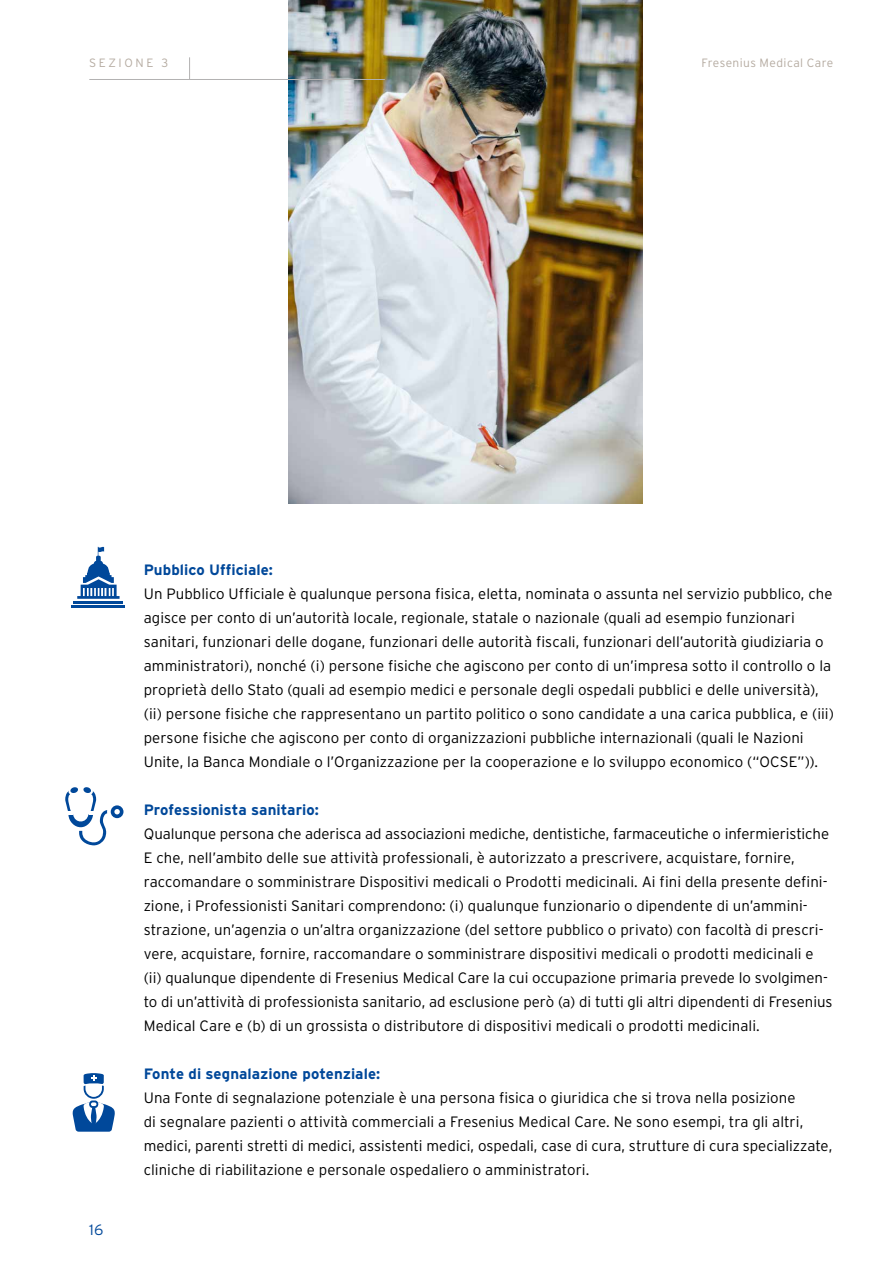
<style>
.page{position:relative;width:893px;height:1263px;background:#fff}
.page>*{position:absolute;margin:0;border:0;box-sizing:border-box;transform-origin:0 0}
.t1{font:300 15px/24px "Interstate";color:#000}
.t2{font:700 15px "Interstate";color:#00489a}
.t3{font:300 15px "Interstate";color:#00489a}
.t4{font:300 12px "Interstate";letter-spacing:.035em;color:#b5aba1}
.t5{font:300 12px "Interstate";letter-spacing:.22em;color:#b5aba1}
</style>
<div class="page">
<div style="left:111px;top:805px;width:12px;height:13px;background:#00489a;border-radius:50%"></div>
<svg style="left:65px;top:787px;width:55px;height:58px"></svg>
<svg style="left:84px;top:1075px;width:20px;height:24px"></svg>
<svg style="left:85px;top:1077px;width:17px;height:20px"></svg>
<svg style="left:83px;top:1073px;width:21px;height:21px"></svg>
<div style="left:89px;top:1100px;width:9px;height:8px;background:#00489a;border-radius:3px"></div>
<svg style="left:72px;top:1102px;width:43px;height:30px"></svg>
<hr style="left:74px;top:601px;width:49px;height:2px;background:#00489a">
<hr style="left:72px;top:605px;width:53px;height:3px;background:#00489a">
<svg style="left:77px;top:546px;width:43px;height:53px"></svg>
<img style="left:288px;top:0;width:354px;height:503px">
<hr style="left:89px;top:79px;width:296px;height:1px;background:#b3b2b2">
<svg style="left:189px;top:57px;width:1px;height:22px"></svg>
<p class="t5" style="left:89px;top:56px;width:80px">SEZIONE 3</p>
<p class="t4" style="left:702px;top:56px;width:133px">Fresenius Medical Care</p>
<p class="t3" style="left:89px;top:1222px;width:16px">16</p>
<p class="t2" style="left:144px;top:561px;width:131px">Pubblico Ufficiale:</p>
<p class="t1" style="left:144px;top:582px;width:692px">Un Pubblico Ufficiale è qualunque persona fisica, eletta, nominata o assunta nel servizio pubblico, che agisce per conto di un’autorità locale, regionale, statale o nazionale (quali ad esempio funzionari sanitari, funzionari delle dogane, funzionari delle autorità fiscali, funzionari dell’autorità giudiziaria o amministratori), nonché (i) persone fisiche che agiscono per conto di un’impresa sotto il controllo o la proprietà dello Stato (quali ad esempio medici e personale degli ospedali pubblici e delle università), (ii) persone fisiche che rappresentano un partito politico o sono candidate a una carica pubblica, e (iii) persone fisiche che agiscono per conto di organizzazioni pubbliche internazionali (quali le Nazioni Unite, la Banca Mondiale o l’Organizzazione per la cooperazione e lo sviluppo economico (“OCSE”)).</p>
<p class="t2" style="left:144px;top:801px;width:177px">Professionista sanitario:</p>
<p class="t1" style="left:144px;top:822px;width:690px">Qualunque persona che aderisca ad associazioni mediche, dentistiche, farmaceutiche o infermieristiche E che, nell’ambito delle sue attività professionali, è autorizzato a prescrivere, acquistare, fornire, raccomandare o somministrare Dispositivi medicali o Prodotti medicinali. Ai fini della presente defini&shy;zione, i Professionisti Sanitari comprendono: (i) qualunque funzionario o dipendente di un’ammini&shy;strazione, un’agenzia o un’altra organizzazione (del settore pubblico o privato) con facoltà di prescri&shy;vere, acquistare, fornire, raccomandare o somministrare dispositivi medicali o prodotti medicinali e (ii) qualunque dipendente di Fresenius Medical Care la cui occupazione primaria prevede lo svolgimen&shy;to di un’attività di professionista sanitario, ad esclusione però (a) di tutti gli altri dipendenti di Fresenius Medical Care e (b) di un grossista o distributore di dispositivi medicali o prodotti medicinali.</p>
<p class="t2" style="left:144px;top:1065px;width:238px">Fonte di segnalazione potenziale:</p>
<p class="t1" style="left:144px;top:1086px;width:690px">Una Fonte di segnalazione potenziale è una persona fisica o giuridica che si trova nella posizione<br>di segnalare pazienti o attività commerciali a Fresenius Medical Care. Ne sono esempi, tra gli altri, medici, parenti stretti di medici, assistenti medici, ospedali, case di cura, strutture di cura specializzate, cliniche di riabilitazione e personale ospedaliero o amministratori.</p>
</div>
